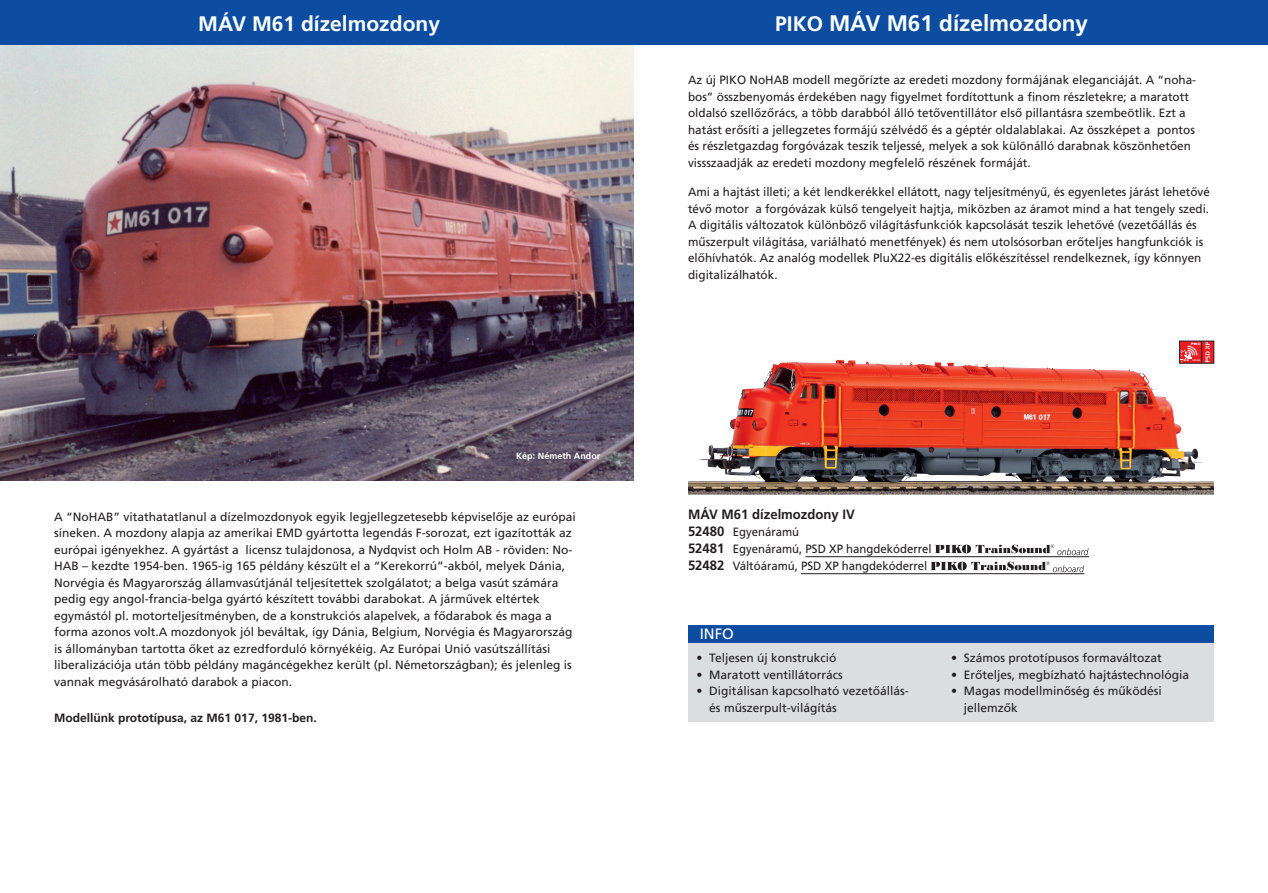
<style>
.page{position:relative;width:1268px;height:893px;background:#fff}
.page>*{position:absolute;margin:0;border:0;box-sizing:border-box;transform-origin:0 0}
.t1{font:700 22.5px "Frutiger LT Std";color:#fff}
.t2{font:700 21px "Frutiger LT Std";color:#fff}
.t3{font:15px "Frutiger LT Std";color:#fff}
.t4{font:700 13.5px "Frutiger LT Std";color:#231f20}
.t5{font:12px/16.5px "Frutiger LT Std";color:#231f20}
.t6{font:12px/17px "Frutiger LT Std";color:#231f20;scale:.95 1}
.t7{font:700 12px "Frutiger LT Std";color:#231f20}
.t8{font:700 9px "Frutiger LT Std";color:#fff}
.s1{font-size:21px}
.s2{font-family:"Frutiger CE"}
.s3{font-weight:700;font-size:13.5px}
</style>
<div class="page">
<img style="left:688px;top:360px;width:525px;height:135px">
<img style="left:0;top:45px;width:634px;height:435px">
<svg style="left:1181px;top:343px;width:30px;height:18px"></svg>
<div style="left:0;top:0;width:1267px;height:45px;background:#0d4da1"></div>
<div style="left:688px;top:642px;width:525px;height:79px;background:#dcdddf"></div>
<div style="left:688px;top:625px;width:525px;height:17px;background:#0d4da1"></div>
<svg style="left:935px;top:544px;width:153px;height:11px"></svg>
<svg style="left:930px;top:561px;width:153px;height:11px"></svg>
<hr style="left:805px;top:556px;width:283px;height:1px;background:#231f20">
<hr style="left:800px;top:573px;width:284px;height:1px;background:#231f20">
<h2 class="t2" style="left:198px;top:11px;width:243px">MÁV M61 dízelmozdony</h2>
<h1 class="t1" style="left:775px;top:10px;width:314px"><span class="s1">PIKO</span> MÁV M61 dízelmozdony</h1>
<p class="t8" style="left:516px;top:450px;width:86px">Kép: Németh Andor</p>
<p class="t5" style="left:54px;top:508px;width:523px">A “NoHAB” vitathatatlanul a dízelmozdonyok egyik legjellegzetesebb képvisel<span class="s2">ő</span>je az európai síneken. A mozdony alapja az amerikai EMD gyártotta legendás F-sorozat, ezt igazították az európai igényekhez. A gyártást a licensz tulajdonosa, a Nydqvist och Holm AB - röviden: No-HAB – kezdte 1954-ben. 1965-ig 165 példány készült el a “Kerekorrú”-akból, melyek Dánia, Norvégia és Magyarország államvasútjánál teljesítettek szolgálatot; a belga vasút számára pedig egy angol-francia-belga gyártó készített további darabokat. A járm<span class="s2">ű</span>vek eltértek egymástól pl. motorteljesítményben, de a konstrukciós alapelvek, a f<span class="s2">ő</span>darabok és maga a forma azonos volt.A mozdonyok jól beváltak, így Dánia, Belgium, Norvégia és Magyarország is állományban tartotta <span class="s2">ő</span>ket az ezredforduló környékéig. Az Európai Unió vasútszállítási liberalizációja után több példány magáncégekhez került (pl. Németországban); és jelenleg is vannak megvásárolható darabok a piacon.</p>
<p class="t7" style="left:54px;top:710px;width:264px">Modellünk prototípusa, az M61 017, 1981-ben.</p>
<p class="t5" style="left:688px;top:72px;width:509px">Az új PIKO NoHAB modell meg<span class="s2">ő</span>rízte az eredeti mozdony formájának eleganciáját. A “noha&shy;bos” összbenyomás érdekében nagy figyelmet fordítottunk a finom részletekre; a maratott oldalsó szell<span class="s2">ő</span>z<span class="s2">ő</span>rács, a több darabból álló tet<span class="s2">ő</span>ventillátor els<span class="s2">ő</span> pillantásra szembeötlik. Ezt a hatást er<span class="s2">ő</span>síti a jellegzetes formájú szélvéd<span class="s2">ő</span> és a géptér oldalablakai. Az összképet a pontos és részletgazdag forgóvázak teszik teljessé, melyek a sok különálló darabnak köszönhet<span class="s2">ő</span>en vissszaadják az eredeti mozdony megfelel<span class="s2">ő</span> részének formáját.</p>
<p class="t5" style="left:688px;top:184px;width:523px">Ami a hajtást illeti; a két lendkerékkel ellátott, nagy teljesítmény<span class="s2">ű</span>, és egyenletes járást lehet<span class="s2">ő</span>vé tév<span class="s2">ő</span> motor a forgóvázak küls<span class="s2">ő</span> tengelyeit hajtja, miközben az áramot mind a hat tengely szedi.<br>A digitális változatok különböz<span class="s2">ő</span> világításfunkciók kapcsolását teszik lehet<span class="s2">ő</span>vé (vezet<span class="s2">ő</span>állás és m<span class="s2">ű</span>szerpult világítása, variálható menetfények) és nem utolsósorban er<span class="s2">ő</span>teljes hangfunkciók is el<span class="s2">ő</span>hívhatók. Az analóg modellek PluX22-es digitális el<span class="s2">ő</span>készítéssel rendelkeznek, így könnyen digitalizálhatók.</p>
<p class="t4" style="left:688px;top:506px;width:168px">MÁV M61 dízelmozdony IV</p>
<p class="t6" style="left:688px;top:523px;width:258px"><span class="s3">52480</span> Egyenáramú<br><span class="s3">52481</span> Egyenáramú, PSD XP hangdekóderrel<br><span class="s3">52482</span> Váltóáramú, PSD XP hangdekóderrel</p>
<p class="t3" style="left:699px;top:625px;width:36px">INFO</p>
<p class="t5" style="left:696px;top:650px;width:141px">• Teljesen új konstrukció</p>
<p class="t5" style="left:696px;top:666px;width:148px">• Maratott ventillátorrács</p>
<p class="t5" style="left:709px;top:683px;width:201px;text-indent:-13px">• Digitálisan kapcsolható vezet<span class="s2">ő</span>állás&shy;és m<span class="s2">ű</span>szerpult-világítás</p>
<p class="t5" style="left:950px;top:650px;width:212px">• Számos prototípusos formaváltozat</p>
<p class="t5" style="left:950px;top:666px;width:240px">• Er<span class="s2">ő</span>teljes, megbízható hajtástechnológia</p>
<p class="t5" style="left:963px;top:683px;width:200px;text-indent:-13px">• Magas modellmin<span class="s2">ő</span>ség és m<span class="s2">ű</span>ködési jellemz<span class="s2">ő</span>k</p>
</div>
